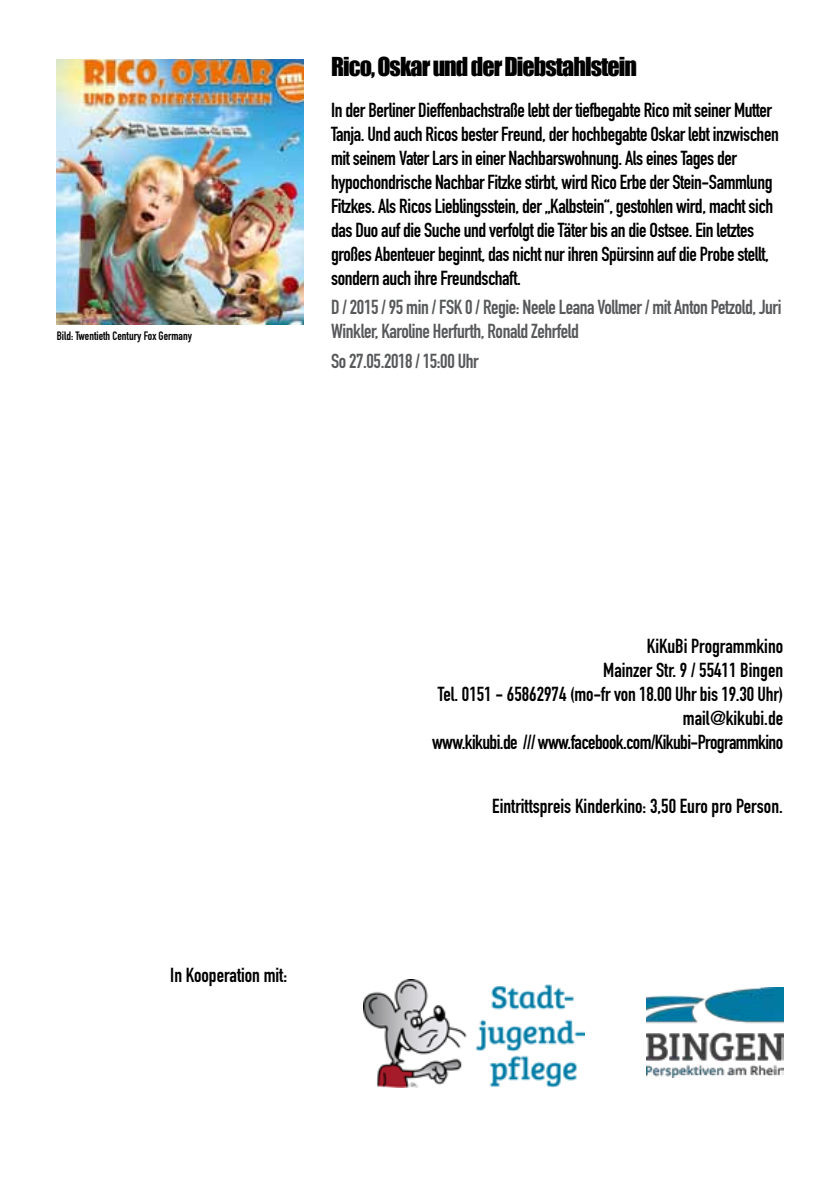
<style>
.page{position:relative;width:840px;height:1191px;background:#fff}
.page>*{position:absolute;margin:0;border:0;box-sizing:border-box;transform-origin:0 0}
.t1{font:24px "Impact";letter-spacing:-.04em;color:#000}
.t2{font:20px/24px "DIN Engschrift";letter-spacing:-.02em;color:#000}
.t3{font:20px/24px "DIN Engschrift";letter-spacing:-.02em;color:#58595b}
.t4{font:20px "DIN Engschrift";color:#000}
.t5{font:12px "DIN Engschrift";color:#000}
</style>
<div class="page">
<img style="left:363px;top:979px;width:221px;height:108px">
<img style="left:646px;top:987px;width:136px;height:90px">
<img style="left:57px;top:60px;width:246px;height:265px">
<p class="t5" style="left:57px;top:328px;width:137px">Bild: Twentieth Century Fox Germany</p>
<p class="t1" style="left:331px;top:48px;width:307px">Rico, Oskar und der Diebstahlstein</p>
<p class="t2" style="left:331px;top:98px;width:449px">In der Berliner Dieffenbachstraße lebt der tiefbegabte Rico mit seiner Mutter Tanja. Und auch Ricos bester Freund, der hochbegabte Oskar lebt inzwischen mit seinem Vater Lars in einer Nachbarswohnung. Als eines Tages der hypochondrische Nachbar Fitzke stirbt, wird Rico Erbe der Stein-Sammlung Fitzkes. Als Ricos Lieblingsstein, der „Kalbstein“, gestohlen wird, macht sich das Duo auf die Suche und verfolgt die Täter bis an die Ostsee. Ein letztes großes Abenteuer beginnt, das nicht nur ihren Spürsinn auf die Probe stellt, sondern auch ihre Freundschaft.</p>
<p class="t3" style="left:331px;top:295px;width:451px">D / 2015 / 95 min / FSK 0 / Regie: Neele Leana Vollmer / mit Anton Petzold, Juri<br>Winkler, Karoline Herfurth, Ronald Zehrfeld</p>
<p class="t3" style="left:331px;top:349px;width:149px">So 27.05.2018 / 15:00 Uhr</p>
<p class="t4" style="left:170px;top:963px;width:118px">In Kooperation mit:</p>
<p class="t2" style="left:432px;top:634px;width:352px;text-align:right">KiKuBi Programmkino<br>Mainzer Str. 9 / 55411 Bingen<br>Tel. 0151 - 65862974 (mo-fr von 18.00 Uhr bis 19.30 Uhr) mail@kikubi.de<br>www.kikubi.de /// www.facebook.com/Kikubi-Programmkino</p>
<p class="t4" style="left:492px;top:794px;width:292px">Eintrittspreis Kinderkino: 3,50 Euro pro Person.</p>
</div>
